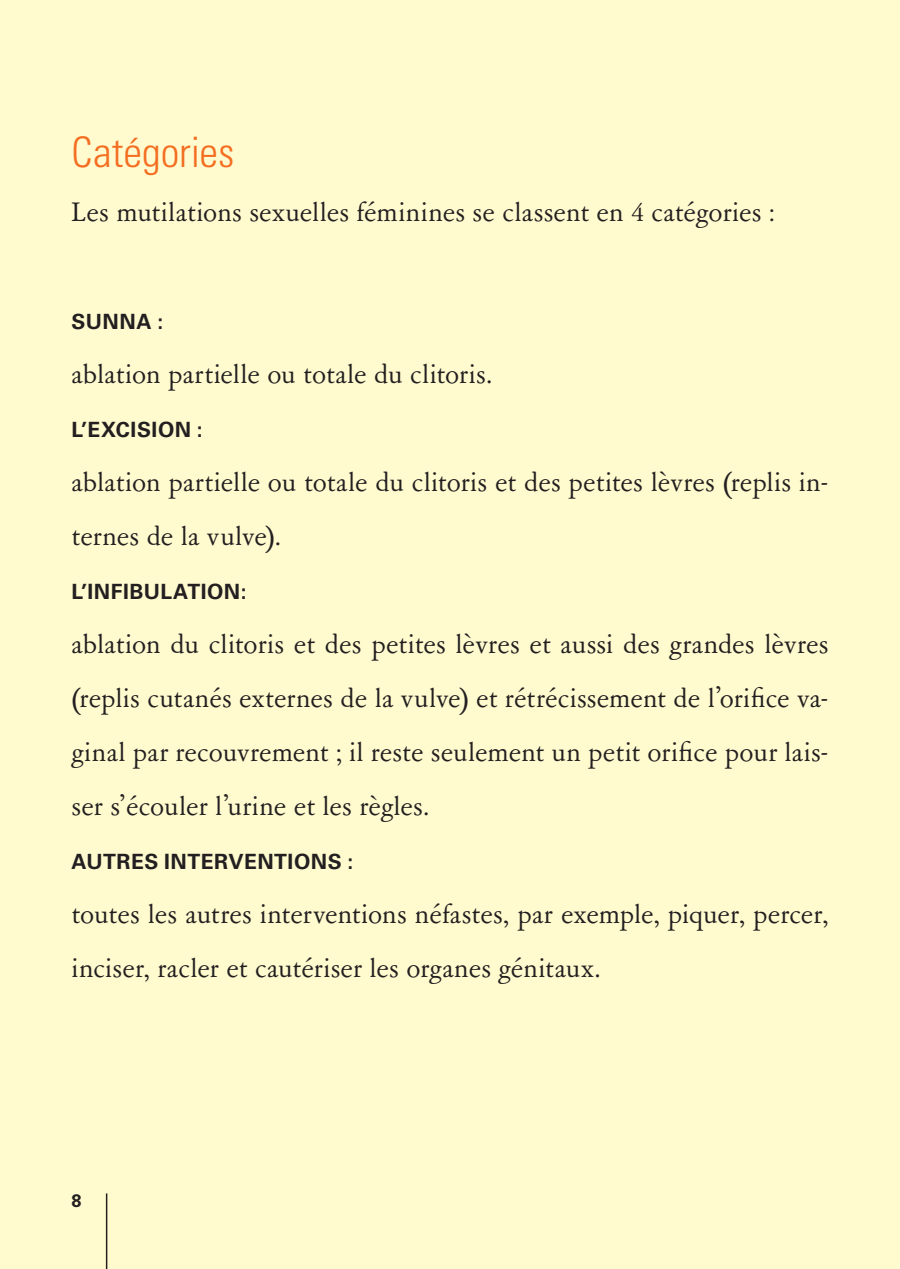
<style>
.page{position:relative;width:900px;height:1269px;background:#fff}
.page>*{position:absolute;margin:0;border:0;box-sizing:border-box;transform-origin:0 0}
.t1{font:300 condensed 42px "Univers";color:#f36e21}
.t2{font:30px/54px "Garamont Amst SB Rom";letter-spacing:.005em;color:#231f20}
.t3{font:700 21px "Univers";letter-spacing:.025em;color:#231f20}
.t4{font:700 18px "Univers";color:#231f20}
</style>
<div class="page">
<div style="left:0;top:0;width:900px;height:1268px;background:#fffbcf"></div>
<hr style="left:106px;top:1193px;width:1px;height:75px;background:#231f20">
<h1 class="t1" style="left:72px;top:127px;width:164px">Catégories</h1>
<p class="t2" style="left:72px;top:186px;width:704px">Les mutilations sexuelles féminines se classent en 4 catégories :</p>
<p class="t3" style="left:72px;top:309px;width:93px">SUNNA :</p>
<p class="t2" style="left:72px;top:348px;width:422px">ablation partielle ou totale du clitoris.</p>
<p class="t3" style="left:72px;top:417px;width:133px">L’EXCISION :</p>
<p class="t2" style="left:72px;top:456px;width:758px">ablation partielle ou totale du clitoris et des petites lèvres (replis in&shy;ternes de la vulve).</p>
<p class="t3" style="left:72px;top:579px;width:177px">L’INFIBULATION:</p>
<p class="t2" style="left:72px;top:618px;width:758px;text-align:justify">ablation du clitoris et des petites lèvres et aussi des grandes lèvres (replis cutanés externes de la vulve) et rétrécissement de l’orifice va&shy;ginal par recouvrement ; il reste seulement un petit orifice pour lais&shy;ser s’écouler l’urine et les règles.</p>
<p class="t3" style="left:72px;top:849px;width:283px">AUTRES INTERVENTIONS :</p>
<p class="t2" style="left:72px;top:888px;width:758px">toutes les autres interventions néfastes, par exemple, piquer, percer, inciser, racler et cautériser les organes génitaux.</p>
<p class="t4" style="left:72px;top:1190px;width:12px">8</p>
</div>
